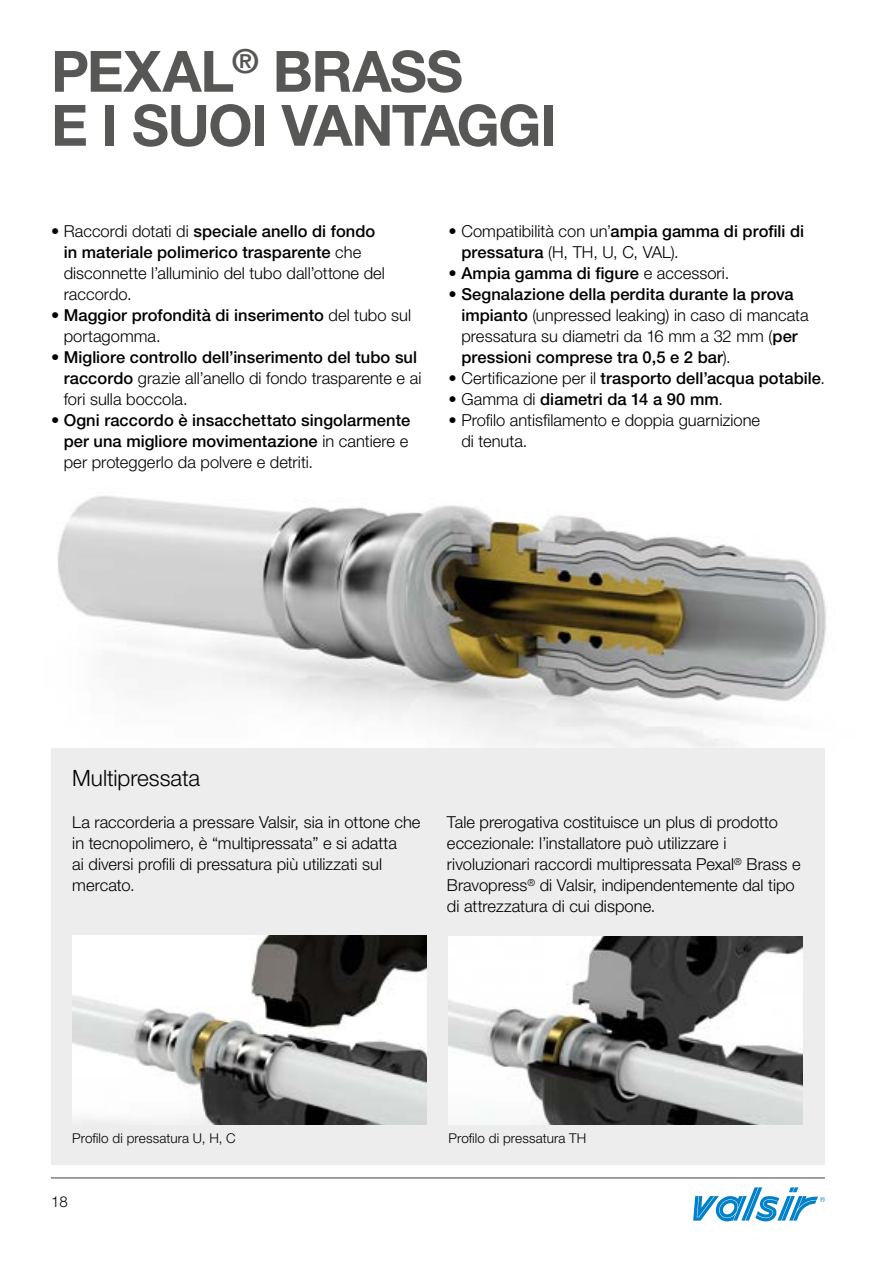
<style>
.page{position:relative;width:893px;height:1263px;background:#fff}
.page>*{position:absolute;margin:0;border:0;box-sizing:border-box;transform-origin:0 0}
.t1{font:700 57px/54px "Helvetica Neue LT Std";letter-spacing:-.025em;color:#575756}
.t2{font:300 22.5px "Helvetica Neue LT Std";letter-spacing:-.005em;color:#000}
.t3{font:300 16.5px/21px "Helvetica Neue LT Std";color:#000}
.t4{font:500 16.5px/21px "Helvetica Neue LT Std";letter-spacing:.005em;color:#000}
.t5{font:300 15px "Helvetica Neue LT Std";color:#000}
.t6{font:300 13.5px "Helvetica Neue LT Std";letter-spacing:.01em;color:#000}
.s1{font-weight:500}
.s2{font-weight:300}
</style>
<div class="page">
<hr style="left:51px;top:1177px;width:774px;height:1px;background:#575756">
<svg style="left:693px;top:1187px;width:132px;height:34px"></svg>
<img style="left:58px;top:496px;width:768px;height:252px">
<div style="left:51px;top:748px;width:774px;height:417px;background:#ededed"></div>
<img style="left:72px;top:935px;width:355px;height:190px">
<img style="left:449px;top:936px;width:354px;height:189px">
<h1 class="t1" style="left:51px;top:43px;width:508px">PEXAL<sup>®</sup> BRASS<br>E I SUOI VANTAGGI</h1>
<p class="t3" style="left:64px;top:220px;width:323px;text-indent:-13px">• Raccordi dotati di <span class="s1">speciale anello di fondo in materiale polimerico trasparente</span> che disconnette l’alluminio del tubo dall’ottone del raccordo.</p>
<p class="t4" style="left:64px;top:305px;width:349px;text-indent:-13px"><span class="s2">•</span> Maggior profondità di inserimento <span class="s2">del tubo sul portagomma.</span></p>
<p class="t3" style="left:64px;top:346px;width:359px;text-indent:-13px">• <span class="s1">Migliore controllo dell’inserimento del tubo sul raccordo</span> grazie all’anello di fondo trasparente e ai fori sulla boccola.</p>
<p class="t4" style="left:64px;top:410px;width:348px;text-align:justify;text-indent:-13px"><span class="s2">•</span> Ogni raccordo è insacchettato singolarmente per una migliore movimentazione <span class="s2">in cantiere e per proteggerlo da polvere e detriti.</span></p>
<p class="t3" style="left:461px;top:220px;width:344px;text-indent:-13px">• Compatibilità con un’<span class="s1">ampia gamma di profili di pressatura</span> (H, TH, U, C, VAL).</p>
<p class="t4" style="left:449px;top:263px;width:282px"><span class="s2">•</span> Ampia gamma di figure <span class="s2">e accessori.</span></p>
<p class="t4" style="left:461px;top:284px;width:349px;text-indent:-13px"><span class="s2">•</span> Segnalazione della perdita durante la prova impianto <span class="s2">(unpressed leaking) in caso di mancata pressatura su diametri da 16 mm a 32 mm (</span>per pressioni comprese tra 0,5 e 2 bar<span class="s2">).</span></p>
<p class="t4" style="left:449px;top:368px;width:378px"><span class="s2">• Certificazione per il</span> trasporto dell’acqua potabile<span class="s2">.</span></p>
<p class="t4" style="left:449px;top:389px;width:276px"><span class="s2">• Gamma di</span> diametri da 14 a 90 mm<span class="s2">.</span></p>
<p class="t3" style="left:461px;top:409px;width:300px;text-indent:-13px">• Profilo antisfilamento e doppia guarnizione di tenuta.</p>
<h2 class="t2" style="left:72px;top:764px;width:129px">Multipressata</h2>
<p class="t3" style="left:72px;top:811px;width:350px">La raccorderia a pressare Valsir, sia in ottone che in tecnopolimero, è “multipressata” e si adatta<br>ai diversi profili di pressatura più utilizzati sul mercato.</p>
<p class="t3" style="left:447px;top:811px;width:355px">Tale prerogativa costituisce un plus di prodotto eccezionale: l’installatore può utilizzare i rivoluzionari raccordi multipressata Pexal<sup>®</sup> Brass e Bravopress<sup>®</sup> di Valsir, indipendentemente dal tipo di attrezzatura di cui dispone.</p>
<p class="t6" style="left:72px;top:1130px;width:165px">Profilo di pressatura U, H, C</p>
<p class="t6" style="left:449px;top:1130px;width:139px">Profilo di pressatura TH</p>
<p class="t5" style="left:51px;top:1192px;width:18px">18</p>
</div>
